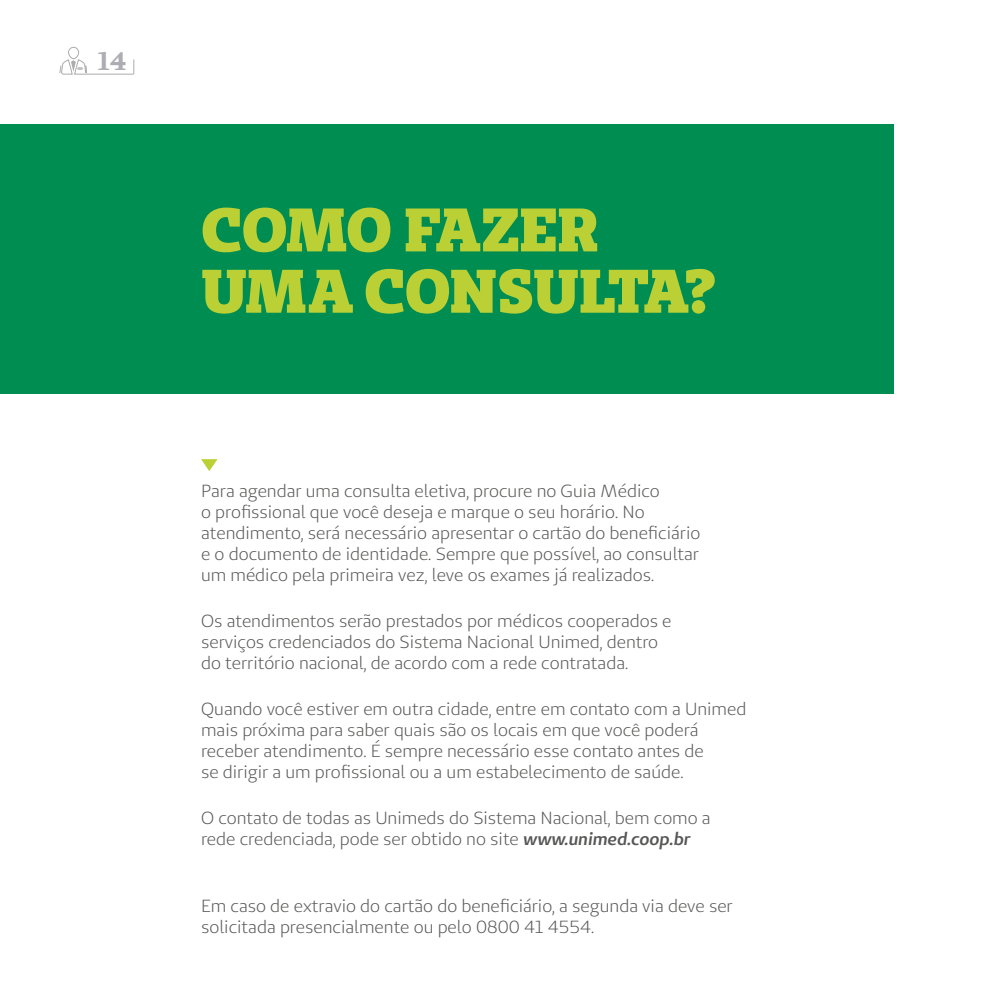
<style>
.page{position:relative;width:993px;height:993px;background:#fff}
.page>*{position:absolute;margin:0;border:0;box-sizing:border-box;transform-origin:0 0}
.t1{font:900 61.25px/61.2px "Unimed Slab";letter-spacing:-.005em;color:#bbd034}
.t2{font:700 25.38px "Unimed Serif";color:#adadb3}
.t3{font:17.5px/21px "Unimed Sans";color:#575756}
.s1{font-weight:600;font-style:italic}
</style>
<div class="page">
<div style="left:68px;top:47px;width:11px;height:12px;border:1px solid #acacad;border-radius:50%"></div>
<svg style="left:59px;top:59px;width:75px;height:16px"></svg>
<div style="left:0;top:124px;width:893px;height:270px;background:#008d51"></div>
<svg style="left:201px;top:459px;width:16px;height:12px"></svg>
<h2 class="t2" style="left:97px;top:44px;width:31px">14</h2>
<h1 class="t1" style="left:201px;top:197px;width:516px">COMO FAZER<br>UMA CONSULTA?</h1>
<p class="t3" style="left:201px;top:480px;width:500px">Para agendar uma consulta eletiva, procure no Guia Médico<br>o profissional que você deseja e marque o seu horário. No atendimento, será necessário apresentar o cartão do beneficiário e o documento de identidade. Sempre que possível, ao consultar um médico pela primeira vez, leve os exames já realizados.</p>
<p class="t3" style="left:201px;top:610px;width:472px">Os atendimentos serão prestados por médicos cooperados e serviços credenciados do Sistema Nacional Unimed, dentro do território nacional, de acordo com a rede contratada.</p>
<p class="t3" style="left:201px;top:697px;width:546px">Quando você estiver em outra cidade, entre em contato com a Unimed mais próxima para saber quais são os locais em que você poderá receber atendimento. É sempre necessário esse contato antes de<br>se dirigir a um profissional ou a um estabelecimento de saúde.</p>
<p class="t3" style="left:201px;top:806px;width:511px">O contato de todas as Unimeds do Sistema Nacional, bem como a rede credenciada, pode ser obtido no site <span class="s1">www.unimed.coop.br</span></p>
<p class="t3" style="left:201px;top:895px;width:533px">Em caso de extravio do cartão do beneficiário, a segunda via deve ser solicitada presencialmente ou pelo 0800 41 4554.</p>
</div>
